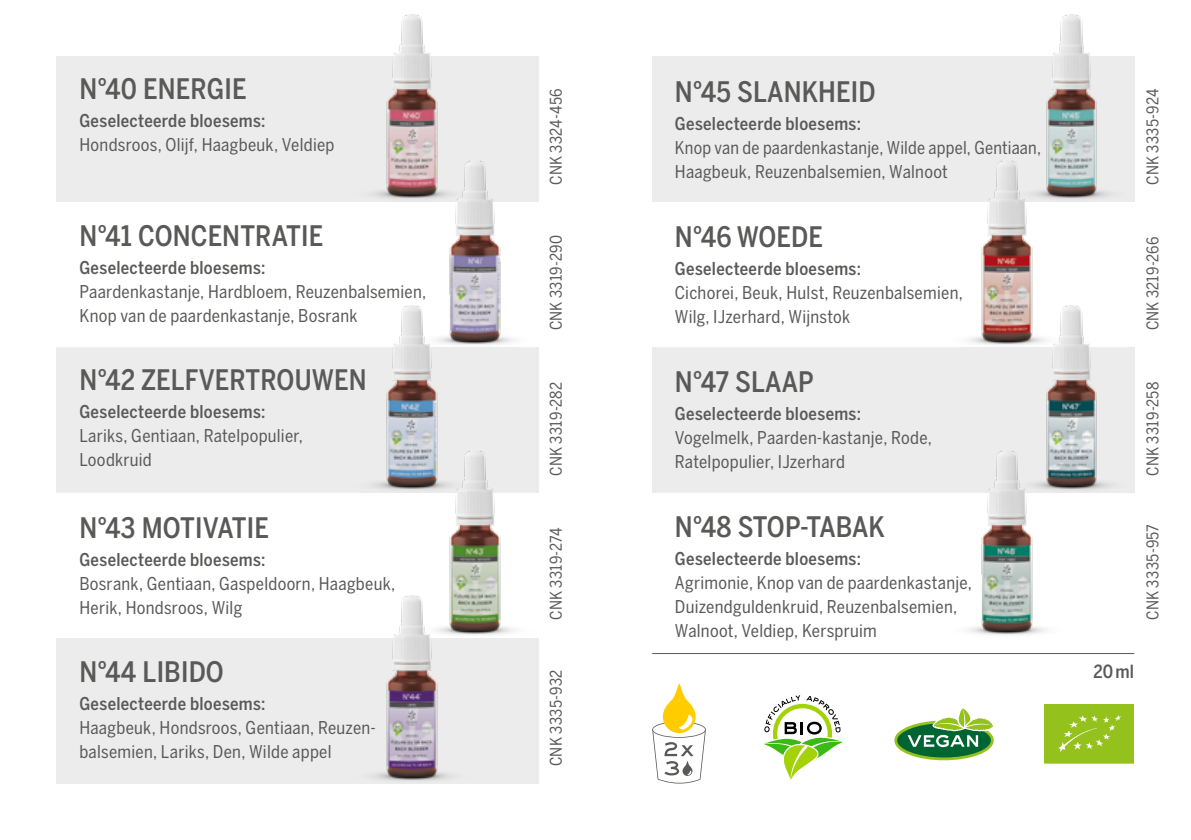
<style>
.page{position:relative;width:1191px;height:840px;background:#fff}
.page>*{position:absolute;margin:0;border:0;box-sizing:border-box;transform-origin:0 0}
.t1{font:500 28px "Benton Sans Cond";letter-spacing:.005em;color:#595958}
.t2{font:500 18px "Benton Sans Cond";color:#595958}
.t3{font:17.6px/24px "Benton Sans Cond";letter-spacing:.015em;color:#595958}
.t4{font:500 17.6px "Benton Sans Cond";letter-spacing:.02em;color:#595958}
.t5{font:16px "Benton Sans Cond";letter-spacing:.015em;color:#595958}
</style>
<div class="page">
<div style="left:652px;top:57px;width:482px;height:145px;background:#ececed"></div>
<div style="left:652px;top:347px;width:482px;height:145px;background:#ececed"></div>
<div style="left:57px;top:57px;width:482px;height:145px;background:#ececed"></div>
<div style="left:57px;top:347px;width:482px;height:145px;background:#ececed"></div>
<div style="left:57px;top:637px;width:482px;height:145px;background:#ececed"></div>
<img style="left:1008px;top:14px;width:126px;height:185px">
<img style="left:968px;top:160px;width:102px;height:185px">
<img style="left:1008px;top:305px;width:102px;height:185px">
<img style="left:944px;top:450px;width:126px;height:185px">
<img style="left:348px;top:14px;width:127px;height:185px">
<img style="left:412px;top:160px;width:102px;height:185px">
<img style="left:373px;top:305px;width:102px;height:185px">
<img style="left:412px;top:450px;width:127px;height:185px">
<img style="left:348px;top:595px;width:127px;height:186px">
<svg style="left:895px;top:721px;width:97px;height:37px"></svg>
<div style="left:894px;top:720px;width:99px;height:39px;border:3px solid #94c11c;border-radius:50%"></div>
<svg style="left:907px;top:708px;width:87px;height:38px"></svg>
<div style="left:1044px;top:703px;width:89px;height:59px;background:#94c11c"></div>
<svg style="left:1058px;top:715px;width:63px;height:36px"></svg>
<div style="left:1043px;top:702px;width:91px;height:62px;border:1px solid #fff"></div>
<svg style="left:764px;top:695px;width:79px;height:85px"></svg>
<svg style="left:652px;top:684px;width:54px;height:99px"></svg>
<hr style="left:652px;top:652px;width:482px;height:1px;background:#595958">
<h1 class="t1" style="left:79px;top:73px;width:169px">N°40 ENERGIE</h1>
<p class="t4" style="left:79px;top:111px;width:188px">Geselecteerde bloesems:</p>
<p class="t3" style="left:79px;top:133px;width:257px">Hondsroos, Olijf, Haagbeuk, Veldiep</p>
<h1 class="t1" style="left:79px;top:219px;width:245px">N°41 CONCENTRATIE</h1>
<p class="t4" style="left:79px;top:257px;width:188px">Geselecteerde bloesems:</p>
<p class="t3" style="left:79px;top:279px;width:348px">Paardenkastanje, Hardbloem, Reuzenbalsemien,<br>Knop van de paardenkastanje, Bosrank</p>
<h1 class="t1" style="left:79px;top:363px;width:289px">N°42 ZELFVERTROUWEN</h1>
<p class="t4" style="left:79px;top:401px;width:188px">Geselecteerde bloesems:</p>
<p class="t3" style="left:79px;top:423px;width:225px">Lariks, Gentiaan, Ratelpopulier,<br>Loodkruid</p>
<h1 class="t1" style="left:79px;top:510px;width:191px">N°43 MOTIVATIE</h1>
<p class="t4" style="left:79px;top:548px;width:188px">Geselecteerde bloesems:</p>
<p class="t3" style="left:79px;top:570px;width:317px">Bosrank, Gentiaan, Gaspeldoorn, Haagbeuk,<br>Herik, Hondsroos, Wilg</p>
<h1 class="t1" style="left:79px;top:655px;width:146px">N°44 LIBIDO</h1>
<p class="t4" style="left:79px;top:692px;width:188px">Geselecteerde bloesems:</p>
<p class="t3" style="left:79px;top:715px;width:298px">Haagbeuk, Hondsroos, Gentiaan, Reuzen&shy;balsemien, Lariks, Den, Wilde appel</p>
<p class="t5" style="left:546px;top:185px;width:98px;rotate:-90deg">CNK 3324-456</p>
<p class="t5" style="left:546px;top:330px;width:96px;rotate:-90deg">CNK 3319-290</p>
<p class="t5" style="left:546px;top:475px;width:95px;rotate:-90deg">CNK 3319-282</p>
<p class="t5" style="left:546px;top:619px;width:94px;rotate:-90deg">CNK 3319-274</p>
<p class="t5" style="left:546px;top:765px;width:98px;rotate:-90deg">CNK 3335-932</p>
<h1 class="t1" style="left:675px;top:75px;width:202px">N°45 SLANKHEID</h1>
<p class="t4" style="left:675px;top:113px;width:188px">Geselecteerde bloesems:</p>
<p class="t3" style="left:675px;top:135px;width:368px">Knop van de paardenkastanje, Wilde appel, Gentiaan,<br>Haagbeuk, Reuzenbalsemien, Walnoot</p>
<h1 class="t1" style="left:675px;top:220px;width:150px">N°46 WOEDE</h1>
<p class="t4" style="left:675px;top:258px;width:188px">Geselecteerde bloesems:</p>
<p class="t3" style="left:675px;top:280px;width:289px">Cichorei, Beuk, Hulst, Reuzenbalsemien,<br>Wilg, IJzerhard, Wijnstok</p>
<h1 class="t1" style="left:675px;top:365px;width:141px">N°47 SLAAP</h1>
<p class="t4" style="left:675px;top:403px;width:188px">Geselecteerde bloesems:</p>
<p class="t3" style="left:675px;top:425px;width:258px">Vogelmelk, Paarden-kastanje, Rode,<br>Ratelpopulier, IJzerhard</p>
<h1 class="t1" style="left:675px;top:510px;width:211px">N°48 STOP-TABAK</h1>
<p class="t4" style="left:675px;top:548px;width:188px">Geselecteerde bloesems:</p>
<p class="t3" style="left:675px;top:570px;width:299px">Agrimonie, Knop van de paardenkastanje,<br>Duizendguldenkruid, Reuzenbalsemien,<br>Walnoot, Veldiep, Kerspruim</p>
<p class="t5" style="left:1143px;top:185px;width:98px;rotate:-90deg">CNK 3335-924</p>
<p class="t5" style="left:1143px;top:330px;width:95px;rotate:-90deg">CNK 3219-266</p>
<p class="t5" style="left:1143px;top:475px;width:95px;rotate:-90deg">CNK 3319-258</p>
<p class="t5" style="left:1143px;top:619px;width:97px;rotate:-90deg">CNK 3335-957</p>
<p class="t2" style="left:1093px;top:661px;width:42px">20ml</p>
</div>
